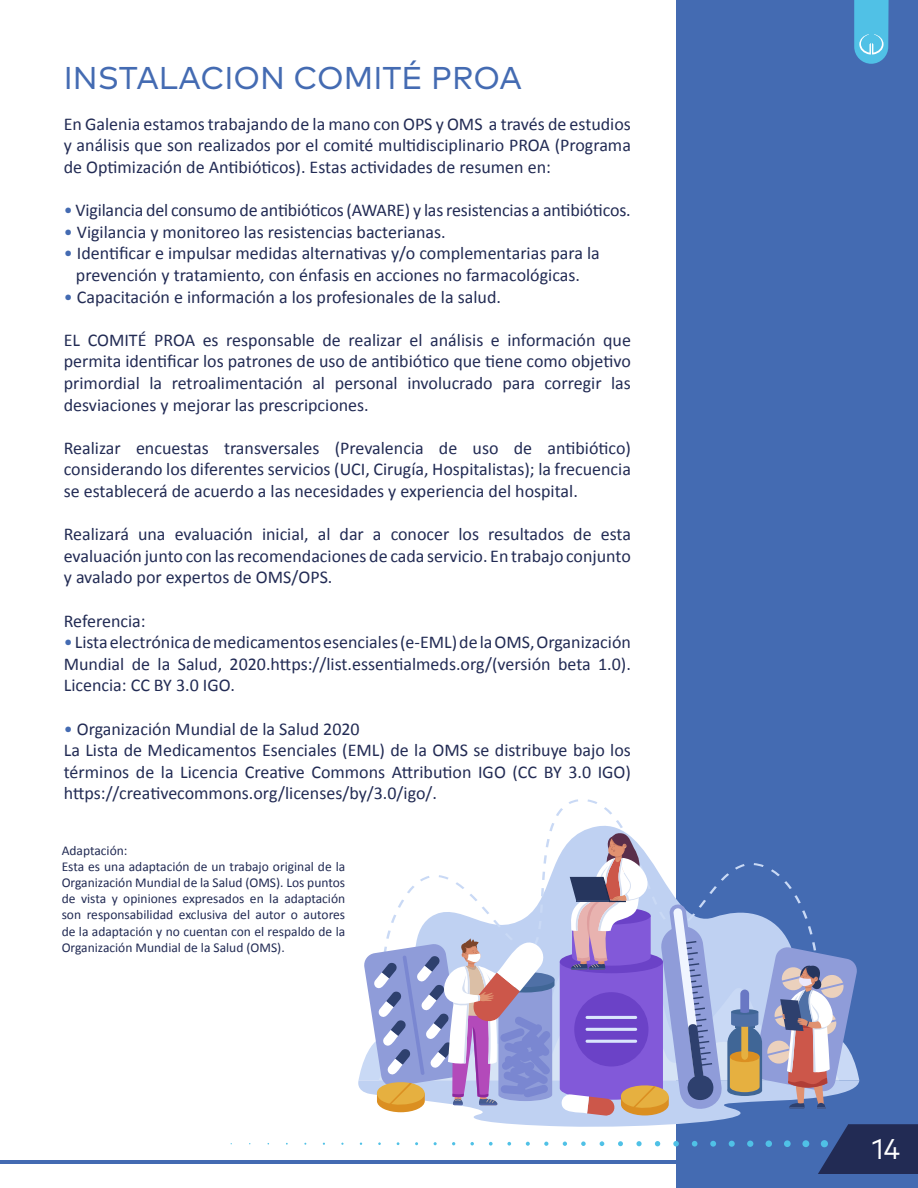
<style>
.page{position:relative;width:918px;height:1188px;background:#fff}
.page>*{position:absolute;margin:0;border:0;box-sizing:border-box;transform-origin:0 0}
.t1{font:31.5px "Mark Pro";color:#446bb2}
.t2{font:28.5px "Mark Pro";color:#fff}
.t3{font:18px/21.6px "Calibri";color:#222b54;text-align:justify}
.t4{font:13.5px/16.2px "Calibri";color:#222b54}
.s1{color:#446bb2}
</style>
<div class="page">
<div style="left:676px;top:0;width:242px;height:1188px;background:#446bb2"></div>
<hr style="left:0;top:1160px;width:917px;height:4px;background:#446bb2">
<svg style="left:854px;top:0;width:35px;height:64px;background:#57bce2"></svg>
<svg style="left:358px;top:831px;width:560px;height:343px"></svg>
<h1 class="t1" style="left:64px;top:54px;width:460px">INSTALACION COMITÉ PROA</h1>
<p class="t3" style="left:64px;top:112px;width:569px">En Galenia estamos trabajando de la mano con OPS y OMS a través de estudios y análisis que son realizados por el comité multidisciplinario PROA (Programa de Optimización de Antibióticos). Estas actividades de resumen en:</p>
<p class="t3" style="left:64px;top:199px;width:569px"><span class="s1">•</span> Vigilancia del consumo de antibióticos (AWARE) y las resistencias a antibióticos.</p>
<p class="t3" style="left:64px;top:220px;width:383px"><span class="s1">•</span> Vigilancia y monitoreo las resistencias bacterianas.</p>
<p class="t3" style="left:64px;top:242px;width:538px;text-align:center"><span class="s1">•</span> Identificar e impulsar medidas alternativas y/o complementarias para la prevención y tratamiento, con énfasis en acciones no farmacológicas.</p>
<p class="t3" style="left:64px;top:285px;width:439px"><span class="s1">•</span> Capacitación e información a los profesionales de la salud.</p>
<p class="t3" style="left:64px;top:328px;width:569px">EL COMITÉ PROA es responsable de realizar el análisis e información que permita identificar los patrones de uso de antibiótico que tiene como objetivo primordial la retroalimentación al personal involucrado para corregir las desviaciones y mejorar las prescripciones.</p>
<p class="t3" style="left:64px;top:436px;width:569px">Realizar encuestas transversales (Prevalencia de uso de antibiótico) considerando los diferentes servicios (UCI, Cirugía, Hospitalistas); la frecuencia se establecerá de acuerdo a las necesidades y experiencia del hospital.</p>
<p class="t3" style="left:64px;top:523px;width:569px">Realizará una evaluación inicial, al dar a conocer los resultados de esta evaluación junto con las recomendaciones de cada servicio. En trabajo conjunto y avalado por expertos de OMS/OPS.</p>
<p class="t3" style="left:64px;top:609px;width:83px">Referencia:</p>
<p class="t3" style="left:64px;top:631px;width:569px"><span class="s1">•</span> Lista electrónica de medicamentos esenciales (e-EML) de la OMS, Organización Mundial de la Salud, 2020.https://list.essentialmeds.org/(versión beta 1.0).<br>Licencia: CC BY 3.0 IGO.</p>
<p class="t3" style="left:64px;top:717px;width:569px;text-align:left"><span class="s1">•</span> Organización Mundial de la Salud 2020<br>La Lista de Medicamentos Esenciales (EML) de la OMS se distribuye bajo los términos de la Licencia Creative Commons Attribution IGO (CC BY 3.0 IGO) https://creativecommons.org/licenses/by/3.0/igo/.</p>
<p class="t4" style="left:62px;top:841px;width:285px">Adaptación:<br>Esta es una adaptación de un trabajo original de la Organización Mundial de la Salud (OMS). Los puntos de vista y opiniones expresados en la adaptación son responsabilidad exclusiva del autor o autores de la adaptación y no cuentan con el respaldo de la Organización Mundial de la Salud (OMS).</p>
<h2 class="t2" style="left:872px;top:1127px;width:30px">14</h2>
</div>
